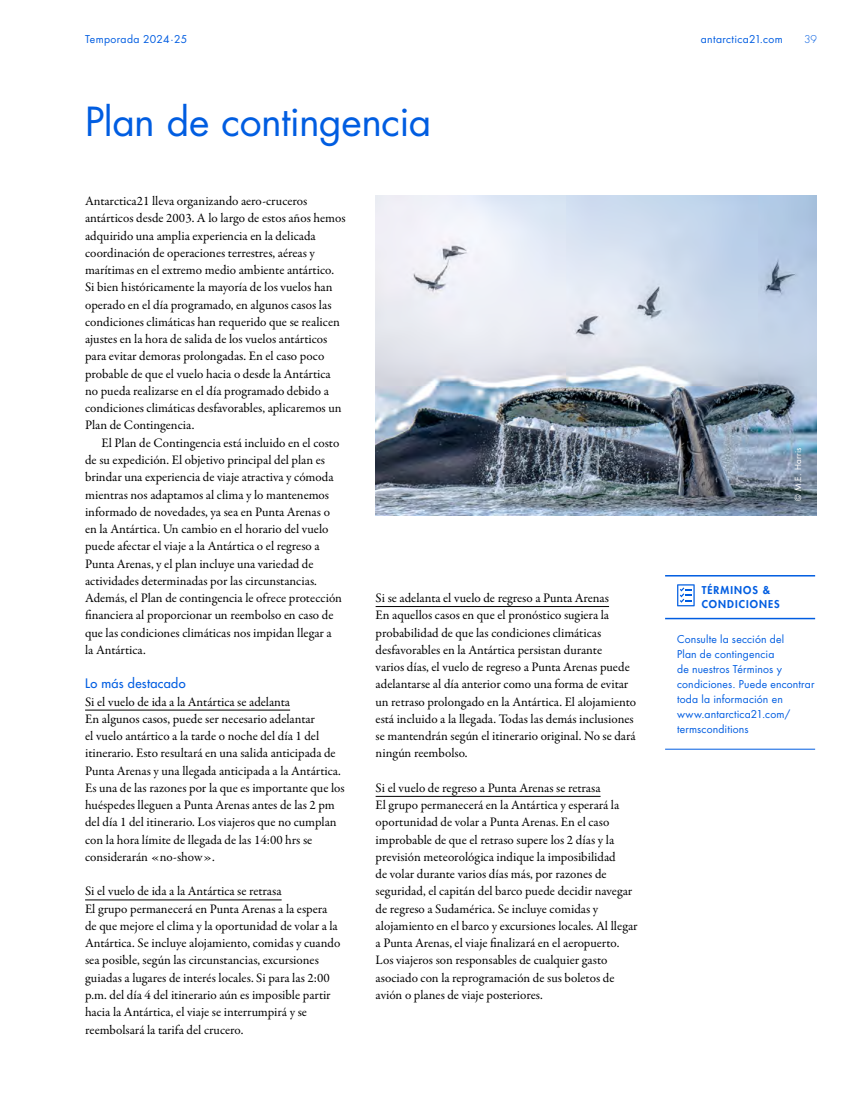
<style>
.page{position:relative;width:851px;height:1106px;background:#fff}
.page>*{position:absolute;margin:0;border:0;box-sizing:border-box;transform-origin:0 0}
.t1{font:39px "Futura Std";letter-spacing:-.01em;color:#005de1}
.t2{font:13.05px/17.2px "Garamond Premr Pro";color:#000}
.t3{font:500 12.75px "Futura Std";letter-spacing:.025em;color:#005de1}
.t4{font:10.5px/15px "Futura Std";letter-spacing:.015em;color:#005de1}
.t5{font:800 10.5px/13.5px "Futura Std";letter-spacing:.1em;color:#005de1}
.t6{font:300 10.5px "Futura Std";color:#005de1}
.t7{font:8.25px "Futura Std";letter-spacing:.03em;color:#fff}
</style>
<div class="page">
<img style="left:375px;top:196px;width:441px;height:320px">
<hr style="left:85px;top:709px;width:205px;height:1px;background:#000">
<hr style="left:85px;top:899px;width:196px;height:1px;background:#000">
<hr style="left:375px;top:606px;width:234px;height:1px;background:#000">
<hr style="left:375px;top:796px;width:225px;height:1px;background:#000">
<hr style="left:665px;top:575px;width:150px;height:1px;background:#005de1">
<hr style="left:665px;top:618px;width:150px;height:1px;background:#005de1">
<hr style="left:665px;top:749px;width:150px;height:1px;background:#005de1">
<svg style="left:677px;top:584px;width:17px;height:22px"></svg>
<p class="t4" style="left:85px;top:31px;width:104px">Temporada 2024·25</p>
<p class="t4" style="left:700px;top:31px;width:83px">antarctica21.com</p>
<p class="t6" style="left:804px;top:32px;width:14px">39</p>
<h1 class="t1" style="left:85px;top:97px;width:347px">Plan de contingencia</h1>
<p class="t2" style="left:85px;top:193px;width:262px">Antarctica21 lleva organizando aero-cruceros antárticos desde 2003. A lo largo de estos años hemos adquirido una amplia experiencia en la delicada coordinación de operaciones terrestres, aéreas y marítimas en el extremo medio ambiente antártico.<br>Si bien históricamente la mayoría de los vuelos han operado en el día programado, en algunos casos las condiciones climáticas han requerido que se realicen ajustes en la hora de salida de los vuelos antárticos para evitar demoras prolongadas. En el caso poco probable de que el vuelo hacia o desde la Antártica no pueda realizarse en el día programado debido a condiciones climáticas desfavorables, aplicaremos un Plan de Contingencia.</p>
<p class="t2" style="left:85px;top:434px;width:258px;text-indent:16px">El Plan de Contingencia está incluido en el costo de su expedición. El objetivo principal del plan es brindar una experiencia de viaje atractiva y cómoda mientras nos adaptamos al clima y lo mantenemos informado de novedades, ya sea en Punta Arenas o en la Antártica. Un cambio en el horario del vuelo puede afectar el viaje a la Antártica o el regreso a Punta Arenas, y el plan incluye una variedad de actividades determinadas por las circunstancias.<br>Además, el Plan de contingencia le ofrece protección financiera al proporcionar un reembolso en caso de que las condiciones climáticas nos impidan llegar a la Antártica.</p>
<p class="t3" style="left:85px;top:675px;width:102px">Lo más destacado</p>
<p class="t2" style="left:85px;top:693px;width:261px">Si el vuelo de ida a la Antártica se adelanta<br>En algunos casos, puede ser necesario adelantar<br>el vuelo antártico a la tarde o noche del día 1 del itinerario. Esto resultará en una salida anticipada de Punta Arenas y una llegada anticipada a la Antártica.<br>Es una de las razones por la que es importante que los huéspedes lleguen a Punta Arenas antes de las 2 pm del día 1 del itinerario. Los viajeros que no cumplan con la hora límite de llegada de las 14:00 hrs se considerarán «no-show».</p>
<p class="t2" style="left:85px;top:883px;width:257px">Si el vuelo de ida a la Antártica se retrasa<br>El grupo permanecerá en Punta Arenas a la espera de que mejore el clima y la oportunidad de volar a la Antártica. Se incluye alojamiento, comidas y cuando sea posible, según las circunstancias, excursiones guiadas a lugares de interés locales. Si para las 2:00 p.m. del día 4 del itinerario aún es imposible partir hacia la Antártica, el viaje se interrumpirá y se reembolsará la tarifa del crucero.</p>
<p class="t2" style="left:375px;top:589px;width:262px">Si se adelanta el vuelo de regreso a Punta Arenas<br>En aquellos casos en que el pronóstico sugiera la probabilidad de que las condiciones climáticas desfavorables en la Antártica persistan durante<br>varios días, el vuelo de regreso a Punta Arenas puede adelantarse al día anterior como una forma de evitar un retraso prolongado en la Antártica. El alojamiento está incluido a la llegada. Todas las demás inclusiones se mantendrán según el itinerario original. No se dará ningún reembolso.</p>
<p class="t2" style="left:375px;top:779px;width:263px">Si el vuelo de regreso a Punta Arenas se retrasa<br>El grupo permanecerá en la Antártica y esperará la oportunidad de volar a Punta Arenas. En el caso improbable de que el retraso supere los 2 días y la previsión meteorológica indique la imposibilidad<br>de volar durante varios días más, por razones de seguridad, el capitán del barco puede decidir navegar de regreso a Sudamérica. Se incluye comidas y alojamiento en el barco y excursiones locales. Al llegar a Punta Arenas, el viaje finalizará en el aeropuerto.<br>Los viajeros son responsables de cualquier gasto asociado con la reprogramación de sus boletos de avión o planes de viaje posteriores.</p>
<p class="t7" style="left:792px;top:501px;width:55px;rotate:-90deg">© M.E. Harris</p>
<p class="t5" style="left:701px;top:583px;width:79px">TÉRMINOS &amp;<br>CONDICIONES</p>
<p class="t4" style="left:677px;top:632px;width:139px">Consulte la sección del<br>Plan de contingencia<br>de nuestros Términos y condiciones. Puede encontrar toda la información en www.antarctica21.com/ termsconditions</p>
</div>
